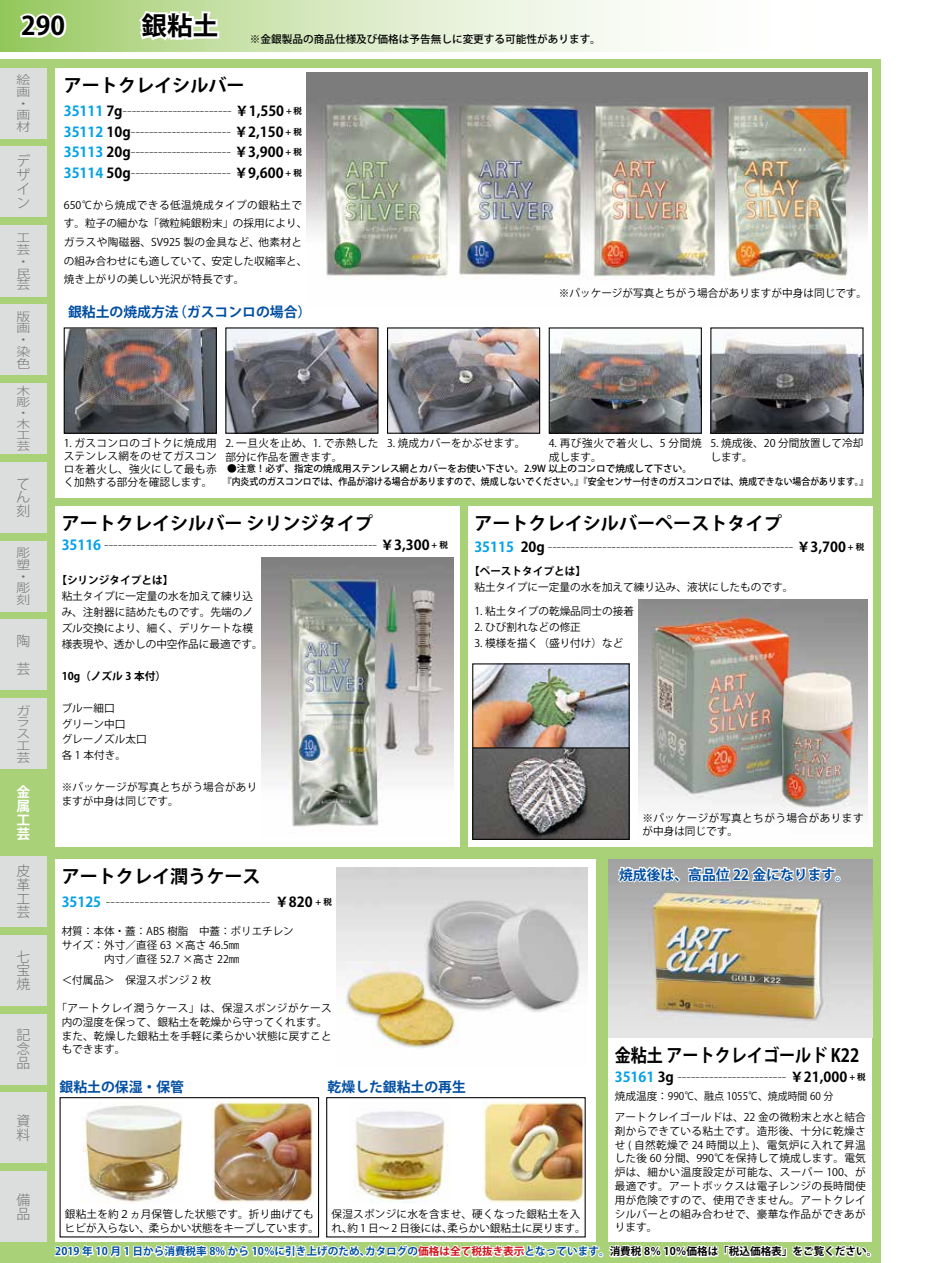
<style>
.page{position:relative;width:936px;height:1263px;background:#fff}
.page>*{position:absolute;margin:0;border:0;box-sizing:border-box;transform-origin:0 0}
.t1{font:700 25.5px "Koz Go Pro";color:#000}
.t2{font:700 18px "Koz Go Pro";color:#000}
.t3{font:700 18px "Koz Go Pro";color:#000;scale:.89 1}
.t4{font:200 13.8px/20.7px "Koz Go Pro";color:#000;text-align:justify}
.t5{font:700 13.8px "Koz Go Pro";color:#004ea2}
.t6{font:300 13.8px/13.8px "Koz Go Pro";color:#727171;text-align:justify}
.t7{font:700 13.8px/13.8px "Koz Go Pro";color:#fff;text-align:justify}
.t8{font:300 11.7px/11.7px "Koz Go Pro";color:#727171;text-align:justify;scale:1.18 1}
.t9{font:300 11.1px/11.1px "Koz Go Pro";color:#727171;text-align:justify;scale:1.25 1}
.t10{font:10.65px/13.8px "Koz Go Pro";color:#000}
.t11{font:700 10.65px "Koz Go Pro";color:#004ea2}
.t12{font:10.65px/13.5px "Koz Go Pro";letter-spacing:.02em;color:#000}
.t13{font:700 10.65px "Koz Go Pro";color:#000}
.t14{font:500 10.65px "Koz Go Pro";color:#000}
.t15{font:10.65px/13.8px "Koz Go Pro";letter-spacing:.025em;color:#000}
.t16{font:10.65px/13.8px "Koz Go Pro";letter-spacing:.04em;color:#000}
.t17{font:10.65px/13.8px "Koz Go Pro";letter-spacing:.06em;color:#000}
.t18{font:500 9.6px/12.8px "Koz Go Pro";color:#000}
.s1{font-weight:700;color:#00a0e9}
.s2{font-weight:700}
.s3{font-weight:700;font-size:8.55px}
.s4{color:#d0121b}
.s5{color:#000}
</style>
<div class="page">
<div style="left:0;top:60px;width:880px;height:1203px;background:#a8d178"></div>
<div style="left:0;top:68px;width:47px;height:70px;background:#dcdddd"></div>
<div style="left:0;top:147px;width:47px;height:70px;background:#dcdddd"></div>
<div style="left:0;top:226px;width:47px;height:71px;background:#dcdddd"></div>
<div style="left:0;top:304px;width:47px;height:71px;background:#dcdddd"></div>
<div style="left:0;top:383px;width:47px;height:70px;background:#dcdddd"></div>
<div style="left:0;top:462px;width:47px;height:70px;background:#dcdddd"></div>
<div style="left:0;top:541px;width:47px;height:70px;background:#dcdddd"></div>
<div style="left:0;top:620px;width:47px;height:70px;background:#dcdddd"></div>
<div style="left:0;top:699px;width:47px;height:70px;background:#dcdddd"></div>
<div style="left:0;top:856px;width:47px;height:70px;background:#dcdddd"></div>
<div style="left:0;top:935px;width:47px;height:70px;background:#dcdddd"></div>
<div style="left:0;top:1014px;width:47px;height:70px;background:#dcdddd"></div>
<div style="left:0;top:1093px;width:47px;height:70px;background:#dcdddd"></div>
<div style="left:0;top:1172px;width:47px;height:70px;background:#dcdddd"></div>
<svg style="left:54px;top:1155px;width:817px;height:103px"></svg>
<svg style="left:0;top:0;width:650px;height:51px;background:#d5e8be"></svg>
<svg style="left:16px;top:11px;width:52px;height:29px"></svg>
<svg style="left:135px;top:9px;width:86px;height:36px"></svg>
<div style="left:608px;top:859px;width:264px;height:383px;background:#fff"></div>
<img style="left:608px;top:859px;width:264px;height:178px">
<div style="left:55px;top:68px;width:817px;height:429px;background:#fff"></div>
<div style="left:468px;top:506px;width:404px;height:340px;background:#fff"></div>
<div style="left:55px;top:506px;width:404px;height:340px;background:#fff"></div>
<img style="left:638px;top:600px;width:229px;height:216px">
<img style="left:66px;top:329px;width:149px;height:103px">
<div style="left:64px;top:327px;width:153px;height:107px;border:1px solid #000"></div>
<img style="left:227px;top:329px;width:149px;height:103px">
<div style="left:225px;top:327px;width:153px;height:107px;border:1px solid #000"></div>
<img style="left:389px;top:329px;width:149px;height:103px">
<div style="left:387px;top:327px;width:153px;height:107px;border:1px solid #000"></div>
<img style="left:550px;top:337px;width:149px;height:95px">
<div style="left:548px;top:327px;width:153px;height:107px;border:1px solid #000"></div>
<img style="left:712px;top:334px;width:149px;height:98px">
<div style="left:710px;top:327px;width:153px;height:107px;border:1px solid #000"></div>
<img style="left:474px;top:665px;width:153px;height:173px">
<div style="left:472px;top:746px;width:157px;height:94px;border:1px solid #000"></div>
<img style="left:261px;top:557px;width:192px;height:270px">
<img style="left:306px;top:72px;width:561px;height:208px">
<div style="left:55px;top:859px;width:540px;height:383px;background:#fff"></div>
<img style="left:336px;top:867px;width:251px;height:181px">
<div style="left:60px;top:1097px;width:259px;height:140px;border:1px solid #000"></div>
<img style="left:83px;top:1105px;width:100px;height:98px">
<img style="left:212px;top:1102px;width:102px;height:100px">
<div style="left:326px;top:1097px;width:259px;height:140px;border:1px solid #000"></div>
<img style="left:482px;top:1102px;width:101px;height:101px">
<img style="left:353px;top:1111px;width:95px;height:92px">
<svg style="left:616px;top:865px;width:224px;height:24px"></svg>
<h1 class="t1" style="left:21px;top:9px;width:198px">290　　　銀粘土</h1>
<p class="t14" style="left:250px;top:33px;width:352px">※金銀製品の商品仕様及び価格は予告無しに変更する可能性があります。</p>
<p class="t8" style="left:16px;top:74px;width:13px">絵画・画材</p>
<p class="t6" style="left:16px;top:155px;width:15px">デザイン</p>
<p class="t8" style="left:16px;top:232px;width:13px">工芸・民芸</p>
<p class="t8" style="left:16px;top:310px;width:13px">版画・染色</p>
<p class="t9" style="left:16px;top:385px;width:13px">木彫・木工芸</p>
<p class="t6" style="left:16px;top:477px;width:15px">てん刻</p>
<p class="t8" style="left:16px;top:547px;width:13px">彫塑・彫刻</p>
<p class="t6" style="left:16px;top:627px;width:15px;line-height:27.6px">陶芸</p>
<p class="t8" style="left:16px;top:705px;width:13px">ガラス工芸</p>
<p class="t7" style="left:16px;top:786px;width:15px">金属工芸</p>
<p class="t6" style="left:16px;top:864px;width:15px">皮革工芸</p>
<p class="t6" style="left:16px;top:950px;width:15px">七宝焼</p>
<p class="t6" style="left:16px;top:1028px;width:15px">記念品</p>
<p class="t6" style="left:16px;top:1114px;width:15px">資料</p>
<p class="t6" style="left:16px;top:1193px;width:15px">備品</p>
<h2 class="t2" style="left:64px;top:74px;width:182px">アートクレイシルバー</h2>
<p class="t4" style="left:64px;top:100px;width:240px"><span class="s1">35111</span> <span class="s2">7g</span>------------------------ <span class="s2">￥1,550</span> <span class="s3">+ 税</span><span class="s1">35112</span> <span class="s2">10g</span>---------------------- <span class="s2">￥2,150</span> <span class="s3">+ 税</span><span class="s1">35113</span> <span class="s2">20g</span>---------------------- <span class="s2">￥3,900</span> <span class="s3">+ 税</span><span class="s1">35114</span> <span class="s2">50g</span>---------------------- <span class="s2">￥9,600</span> <span class="s3">+ 税</span></p>
<p class="t10" style="left:64px;top:196px;width:245px;line-height:18.6px">650℃から焼成できる低温焼成タイプの銀粘土です。粒子の細かな「微粒純銀粉末」の採用により、ガラスや陶磁器、SV925 製の金具など、他素材との組み合わせにも適していて、安定した収縮率と、焼き上がりの美しい光沢が特長です。</p>
<p class="t5" style="left:68px;top:303px;width:245px">銀粘土の焼成方法（ガスコンロの場合）</p>
<p class="t10" style="left:558px;top:286px;width:310px">※パッケージが写真とちがう場合がありますが中身は同じです。</p>
<p class="t10" style="left:64px;top:437px;width:155px;line-height:12.8px;text-align:justify">1. ガスコンロのゴトクに焼成用ステンレス網をのせてガスコンロを着火し、強火にして最も赤く加熱する部分を確認します。</p>
<p class="t12" style="left:225px;top:437px;width:155px">2. 一旦火を止め、1. で赤熱した部分に作品を置きます。</p>
<p class="t10" style="left:387px;top:437px;width:140px">3. 焼成カバーをかぶせます。</p>
<p class="t17" style="left:548px;top:437px;width:155px">4. 再び強火で着火し、5 分間焼成します。</p>
<p class="t10" style="left:710px;top:437px;width:155px">5. 焼成後、20 分間放置して冷却します。</p>
<p class="t18" style="left:223px;top:462px;width:647px;text-indent:4px">●注意！必ず、指定の焼成用ステンレス網とカバーをお使い下さい。2.9W 以上のコンロで焼成して下さい。<br>『内炎式のガスコンロでは、作品が溶ける場合がありますので、焼成しないでください。』『安全センサー付きのガスコンロでは、焼成できない場合があります。』</p>
<h2 class="t2" style="left:62px;top:512px;width:313px">アートクレイシルバー シリンジタイプ</h2>
<p class="t4" style="left:62px;top:535px;width:387px"><span class="s1">35116</span> ------------------------------------------------------------ <span class="s2">￥3,300</span> <span class="s3">+ 税</span></p>
<p class="t13" style="left:56px;top:573px;width:118px">【シリンジタイプとは】</p>
<p class="t10" style="left:62px;top:588px;width:202px;line-height:15.9px">粘土タイプに一定量の水を加えて練り込み、注射器に詰めたものです。先端のノズル交換により、細く、デリケートな模様表現や、透かしの中空作品に最適です。</p>
<p class="t13" style="left:62px;top:669px;width:106px">10g（ノズル 3 本付）</p>
<p class="t10" style="left:62px;top:700px;width:87px;line-height:15.9px">ブルー細口<br>グリーン中口<br>グレーノズル太口各 1 本付き。</p>
<p class="t15" style="left:62px;top:781px;width:197px">※パッケージが写真とちがう場合がありますが中身は同じです。</p>
<h2 class="t2" style="left:474px;top:512px;width:309px">アートクレイシルバーペーストタイプ</h2>
<p class="t4" style="left:474px;top:537px;width:391px"><span class="s1">35115</span> <span class="s2">20g</span> ------------------------------------------------------ <span class="s2">￥3,700</span> <span class="s3">+ 税</span></p>
<p class="t13" style="left:469px;top:565px;width:118px">【ペーストタイプとは】</p>
<p class="t10" style="left:474px;top:581px;width:320px">粘土タイプに一定量の水を加えて練り込み、液状にしたものです。</p>
<p class="t10" style="left:474px;top:604px;width:161px">1. 粘土タイプの乾燥品同士の接着</p>
<p class="t10" style="left:474px;top:620px;width:108px">2. ひび割れなどの修正</p>
<p class="t10" style="left:474px;top:636px;width:151px">3. 模様を描く（盛り付け）など</p>
<h2 class="t2" style="left:62px;top:865px;width:200px">アートクレイ潤うケース</h2>
<p class="t4" style="left:62px;top:891px;width:272px"><span class="s1">35125</span> ---------------------------------- <span class="s2">￥820</span> <span class="s3">+ 税</span></p>
<p class="t10" style="left:62px;top:925px;width:233px">材質：本体・蓋：ABS 樹脂　中蓋：ポリエチレンサイズ：外寸／直径 63 ×高さ 46.5㎜<br>　　　　内寸／直径 52.7 ×高さ 22㎜</p>
<p class="t10" style="left:62px;top:974px;width:151px">＜付属品＞　保湿スポンジ 2 枚</p>
<p class="t10" style="left:62px;top:1001px;width:271px;text-indent:-5px">「アートクレイ潤うケース」は、保湿スポンジがケース内の湿度を保って、銀粘土を乾燥から守ってくれます。また、乾燥した銀粘土を手軽に柔らかい状態に戻すこともできます。</p>
<p class="t5" style="left:60px;top:1078px;width:126px">銀粘土の保湿・保管</p>
<p class="t5" style="left:327px;top:1078px;width:140px">乾燥した銀粘土の再生</p>
<p class="t10" style="left:65px;top:1207px;width:256px">銀粘土を約２ヵ月保管した状態です。折り曲げてもヒビが入らない、柔らかい状態をキープしています。</p>
<p class="t12" style="left:331px;top:1207px;width:256px">保湿スポンジに水を含ませ、硬くなった銀粘土を入れ、約 1 日～ 2 日後には、柔らかい銀粘土に戻ります。</p>
<p class="t16" style="left:642px;top:811px;width:223px">※パッケージが写真とちがう場合がありますが中身は同じです。</p>
<p class="t5" style="left:619px;top:866px;width:232px">焼成後は、高品位 22 金になります。</p>
<h2 class="t3" style="left:614px;top:1044px;width:276px">金粘土 アートクレイゴールド K22</h2>
<p class="t4" style="left:614px;top:1066px;width:252px"><span class="s1">35161</span> <span class="s2">3g</span> ------------------------ <span class="s2">￥21,000</span> <span class="s3">+ 税</span></p>
<p class="t10" style="left:614px;top:1085px;width:252px;line-height:21.3px">焼成温度：990℃、融点 1055℃、焼成時間 60 分<br>アートクレイゴールドは、22 金の微粉末と水と結合</p>
<p class="t10" style="left:614px;top:1124px;width:252px;text-align:justify">剤からできている粘土です。造形後、十分に乾燥させ ( 自然乾燥で 24 時間以上 )、電気炉に入れて昇温した後 60 分間、990℃を保持して焼成します。電気炉は、細かい温度設定が可能な、スーパー 100、が最適です。アートボックスは電子レンジの長時間使用が危険ですので、使用できません。アートクレイシルバーとの組み合わせで、豪華な作品ができあがります。</p>
<p class="t11" style="left:55px;top:1244px;width:823px">2019 年 10 月 1 日から消費税率 8% から 10％に引き上げのため、カタログの<span class="s4">価格は全て税抜き表示</span>となっています。<span class="s5">消費税 8％ 10％価格は「税込価格表」をご覧ください。</span></p>
</div>
